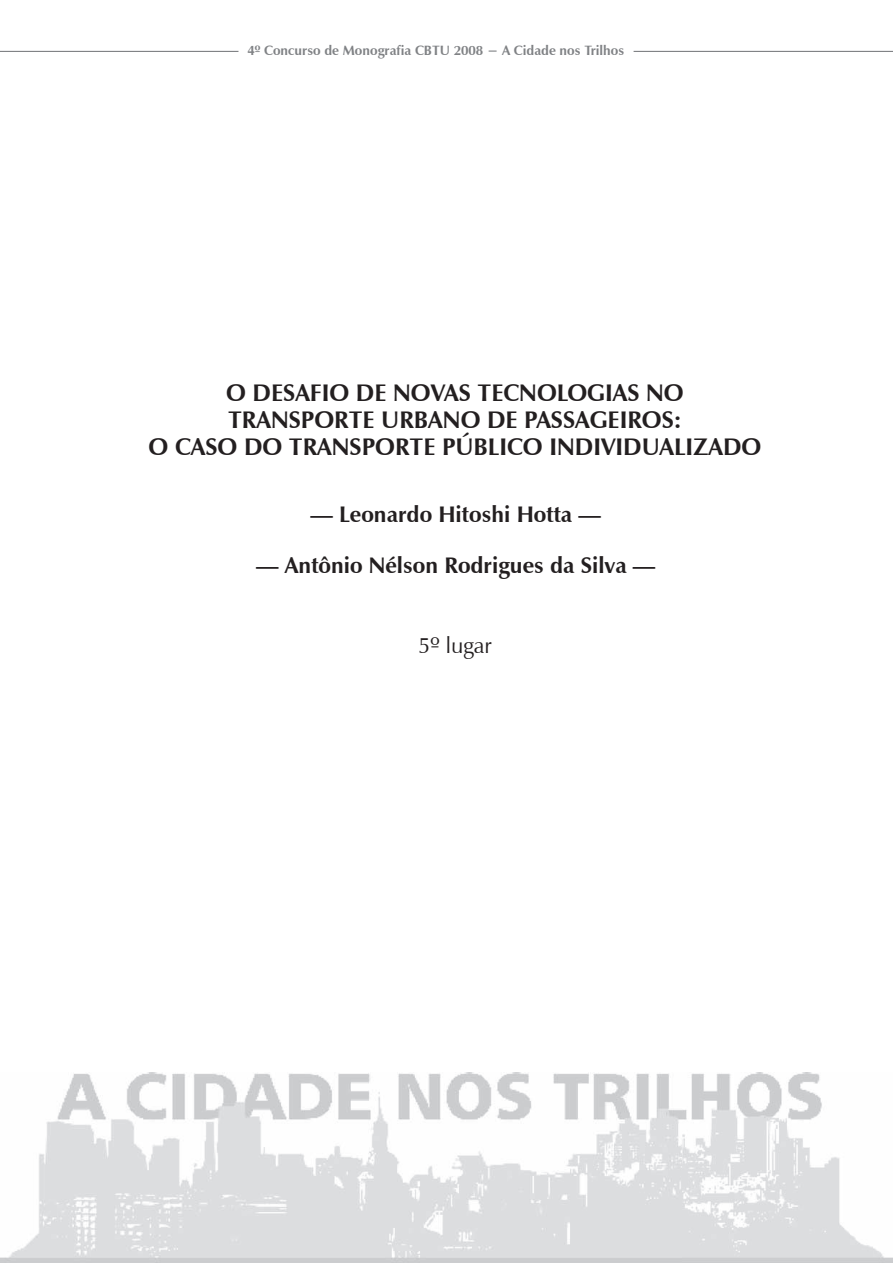
<style>
.page{position:relative;width:893px;height:1263px;background:#fff}
.page>*{position:absolute;margin:0;border:0;box-sizing:border-box;transform-origin:0 0}
.t1{font:700 24px/27px "Zapf Humanist 601 BT";color:#231f20;text-align:center}
.t2{font:700 22.5px "Zapf Humanist 601 BT";color:#231f20}
.t3{font:22.5px "Zapf Humanist 601 BT";color:#231f20}
.t4{font:700 13.5px "Zapf Humanist 601 BT";color:#808285}
</style>
<div class="page">
<img style="left:0;top:1072px;width:893px;height:191px">
<hr style="left:634px;top:51px;width:259px;height:1px;background:#808285">
<hr style="left:0;top:51px;width:238px;height:1px;background:#808285">
<p class="t4" style="left:247px;top:42px;width:378px">4º Concurso de Monografia CBTU 2008 − A Cidade nos Trilhos</p>
<p class="t1" style="left:149px;top:379px;width:614px">O DESAFIO DE NOVAS TECNOLOGIAS NO<br>TRANSPORTE URBANO DE PASSAGEIROS:<br>O CASO DO TRANSPORTE PÚBLICO INDIVIDUALIZADO</p>
<p class="t2" style="left:311px;top:500px;width:292px">— Leonardo Hitoshi Hotta —</p>
<p class="t2" style="left:256px;top:551px;width:401px">— Antônio Nélson Rodrigues da Silva —</p>
<p class="t3" style="left:418px;top:632px;width:75px">5º lugar</p>
</div>
